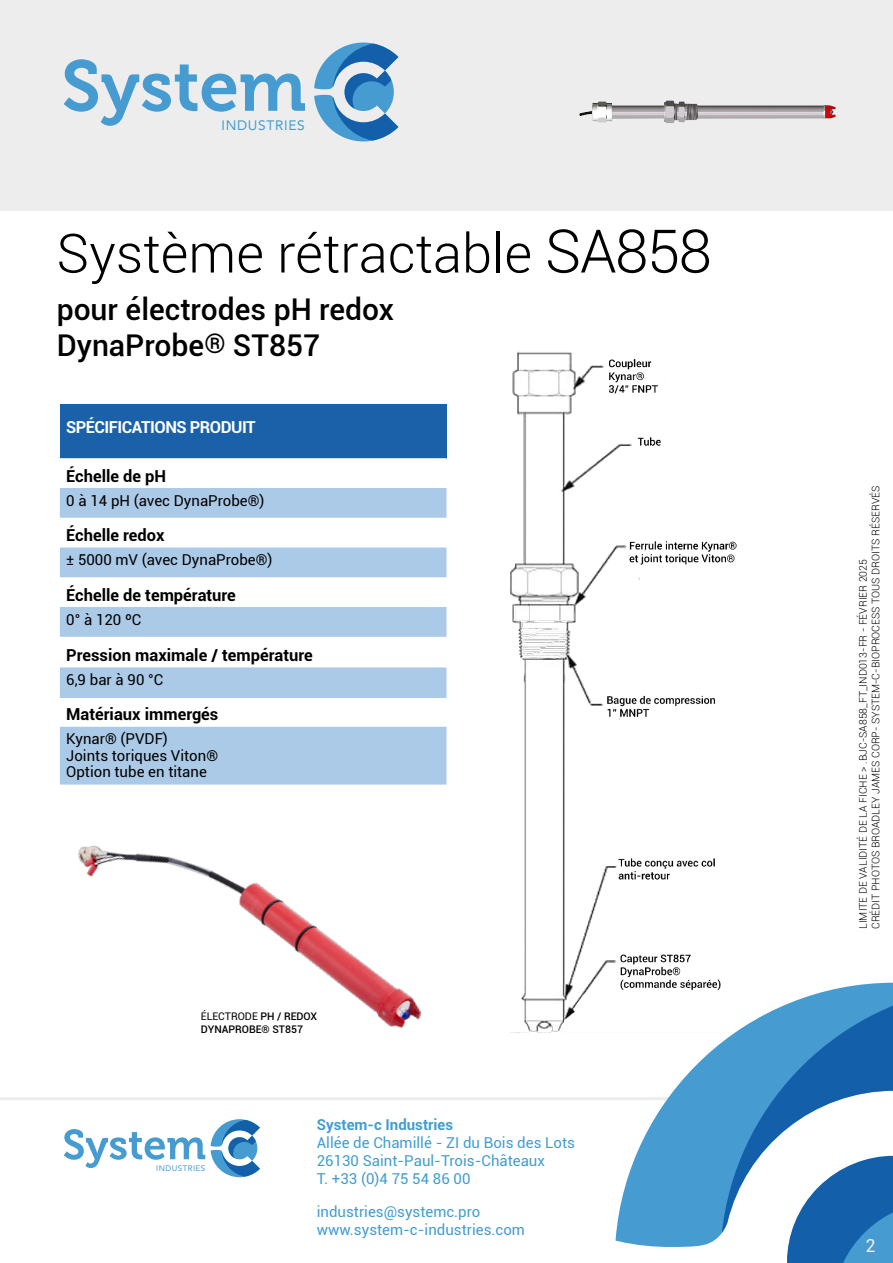
<style>
.page{position:relative;width:893px;height:1263px;background:#fff}
.page>*{position:absolute;margin:0;border:0;box-sizing:border-box;transform-origin:0 0}
._1-TitreProduit{font:300 54px "Roboto";color:#000}
._1-SsTitreProduit{font:500 30px "Roboto";color:#000}
.t1{font:18px "Roboto";color:#ededed}
._2-SsTitresTab{font:700 16.5px "Roboto";color:#000}
._2-titreTabSpec{font:700 16.5px "Roboto";letter-spacing:-.03em;color:#fff}
.t2{font:15px/18px "Roboto";color:#439dd0}
._2-TxtSpecTab{font:15px "Roboto";color:#000}
.t3{font:700 15px "Roboto";color:#439dd0}
.t4{font:13.65px "Avenir";letter-spacing:.05em;color:#469cd0}
.t5{font:300 10.5px "Roboto";color:#000}
._2-LégendeFiche{font:500 10.5px/12.6px "Roboto";color:#000}
.t6{font:8.1px "Avenir";letter-spacing:.05em;color:#469cd0}
.s1{font-size:60px}
.s2{font-size:27px}
.s3{font-weight:400}
</style>
<div class="page">
<hr style="left:0;top:1097px;width:693px;height:3px;background:#ededed">
<div style="left:0;top:0;width:893px;height:210px;background:#ededed"></div>
<svg style="left:615px;top:983px;width:278px;height:264px;fill:#469cd0"></svg>
<svg style="left:722px;top:989px;width:171px;height:274px"></svg>
<svg style="left:64px;top:1129px;width:141px;height:39px"></svg>
<svg style="left:211px;top:1119px;width:49px;height:58px"></svg>
<svg style="left:64px;top:59px;width:241px;height:67px"></svg>
<svg style="left:314px;top:43px;width:84px;height:98px"></svg>
<div style="left:60px;top:404px;width:386px;height:54px;background:#1a61aa"></div>
<svg style="left:60px;top:488px;width:386px;height:296px;fill:#abcae7"></svg>
<img style="left:510px;top:351px;width:239px;height:681px">
<img style="left:579px;top:101px;width:256px;height:22px">
<img style="left:66px;top:755px;width:362px;height:273px">
<h3 class="t4" style="left:221px;top:115px;width:85px">INDUSTRIES</h3>
<p class="_1-TitreProduit" style="left:57px;top:216px;width:657px">Système rétractable <span class="s1">SA858</span></p>
<p class="_1-SsTitreProduit" style="left:57px;top:288px;width:339px">pour électrodes pH redox</p>
<p class="_1-SsTitreProduit" style="left:57px;top:324px;width:265px">DynaProbe<span class="s2">®</span> ST857</p>
<p class="_2-titreTabSpec" style="left:66px;top:415px;width:191px">SPÉCIFICATIONS PRODUIT</p>
<p class="_2-SsTitresTab" style="left:66px;top:464px;width:102px">Échelle de pH</p>
<p class="_2-TxtSpecTab" style="left:66px;top:490px;width:200px">0 à 14 pH (avec DynaProbe®)</p>
<p class="_2-SsTitresTab" style="left:66px;top:524px;width:100px">Échelle redox</p>
<p class="_2-TxtSpecTab" style="left:66px;top:549px;width:208px">± 5000 mV (avec DynaProbe®)</p>
<p class="_2-SsTitresTab" style="left:66px;top:583px;width:171px">Échelle de température</p>
<p class="_2-TxtSpecTab" style="left:66px;top:609px;width:77px">0° à 120 ºC</p>
<p class="_2-SsTitresTab" style="left:66px;top:643px;width:248px">Pression maximale / température</p>
<p class="_2-TxtSpecTab" style="left:66px;top:669px;width:99px">6,9 bar à 90 °C</p>
<p class="_2-SsTitresTab" style="left:66px;top:703px;width:154px">Matériaux immergés</p>
<p class="_2-TxtSpecTab" style="left:66px;top:728px;width:103px">Kynar® (PVDF)</p>
<p class="_2-TxtSpecTab" style="left:66px;top:745px;width:153px">Joints toriques Viton®</p>
<p class="_2-TxtSpecTab" style="left:66px;top:761px;width:142px">Option tube en titane</p>
<p class="_2-LégendeFiche" style="left:201px;top:1009px;width:118px"><span class="s3">ÉLECTRODE</span> PH / REDOX<br>DYNAPROBE® ST857</p>
<p class="t6" style="left:156px;top:1161px;width:50px">INDUSTRIES</p>
<h3 class="t3" style="left:317px;top:1114px;width:138px">System-c Industries</h3>
<h3 class="t2" style="left:317px;top:1133px;width:260px">Allée de Chamillé - ZI du Bois des Lots<br>26130 Saint-Paul-Trois-Châteaux<br>T. +33 (0)4 75 54 86 00</h3>
<h3 class="t2" style="left:317px;top:1202px;width:210px">industries@systemc.pro www.system-c-industries.com</h3>
<p class="t5" style="left:868px;top:929px;width:445px;rotate:-90deg">CRÉDIT PHOTOS BROADLEY JAMES CORP- SYSTEM-C-BIOPROCESS TOUS DROITS RÉSERVÉS</p>
<p class="t5" style="left:856px;top:929px;width:371px;rotate:-90deg">LIMITE DE VALIDITÉ DE LA FICHE &gt; .BJC-SA858_FT_IND013-FR - FÉVRIER 2025</p>
<h3 class="t1" style="left:865px;top:1233px;width:12px">2</h3>
</div>
